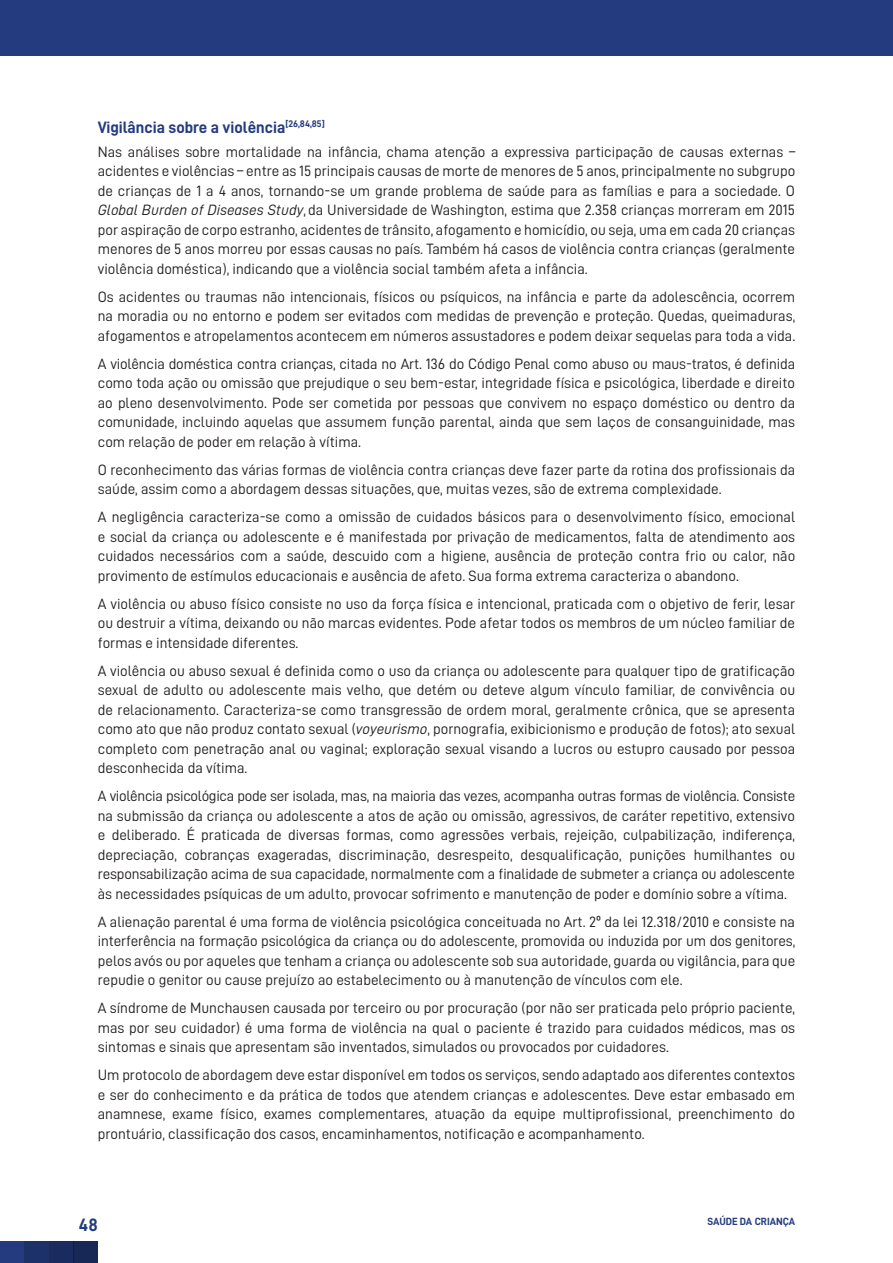
<style>
.page{position:relative;width:893px;height:1263px;background:#fff}
.page>*{position:absolute;margin:0;border:0;box-sizing:border-box;transform-origin:0 0}
.t1{font:18px "D DIN Bold";color:#243c7f}
.Inter_1{font:16.5px "D DIN Bold";color:#243c7f}
.Texto{font:15px/19.5px "D DIN";color:#231f20;text-align:justify}
.t2{font:10.5px "D DIN Bold";letter-spacing:-.01em;color:#243c7f}
.s1{font-family:"D DIN Italic"}
</style>
<div class="page">
<div style="left:0;top:1242px;width:98px;height:21px;background:#243c7f"></div>
<div style="left:24px;top:1242px;width:25px;height:21px;background:#1d3169"></div>
<div style="left:49px;top:1242px;width:24px;height:21px;background:#1a2c5f"></div>
<div style="left:73px;top:1242px;width:25px;height:21px;background:#172756"></div>
<div style="left:0;top:0;width:893px;height:55px;background:#243c7f"></div>
<p class="Inter_1" style="left:98px;top:118px;width:228px">Vigilância sobre a violência<sup>[26,84,85]</sup></p>
<p class="Texto" style="left:98px;top:141px;width:699px">Nas análises sobre mortalidade na infância, chama atenção a expressiva participação de causas externas – acidentes e violências – entre as 15 principais causas de morte de menores de 5 anos, principalmente no subgrupo de crianças de 1 a 4 anos, tornando-se um grande problema de saúde para as famílias e para a sociedade. O <span class="s1">Global Burden of Diseases Study</span>, da Universidade de Washington, estima que 2.358 crianças morreram em 2015 por aspiração de corpo estranho, acidentes de trânsito, afogamento e homicídio, ou seja, uma em cada 20 crianças menores de 5 anos morreu por essas causas no país. Também há casos de violência contra crianças (geralmente violência doméstica), indicando que a violência social também afeta a infância.</p>
<p class="Texto" style="left:98px;top:286px;width:699px">Os acidentes ou traumas não intencionais, físicos ou psíquicos, na infância e parte da adolescência, ocorrem na moradia ou no entorno e podem ser evitados com medidas de prevenção e proteção. Quedas, queimaduras, afogamentos e atropelamentos acontecem em números assustadores e podem deixar sequelas para toda a vida.</p>
<p class="Texto" style="left:98px;top:353px;width:699px">A violência doméstica contra crianças, citada no Art. 136 do Código Penal como abuso ou maus-tratos, é definida como toda ação ou omissão que prejudique o seu bem-estar, integridade física e psicológica, liberdade e direito ao pleno desenvolvimento. Pode ser cometida por pessoas que convivem no espaço doméstico ou dentro da comunidade, incluindo aquelas que assumem função parental, ainda que sem laços de consanguinidade, mas com relação de poder em relação à vítima.</p>
<p class="Texto" style="left:98px;top:459px;width:699px">O reconhecimento das várias formas de violência contra crianças deve fazer parte da rotina dos profissionais da saúde, assim como a abordagem dessas situações, que, muitas vezes, são de extrema complexidade.</p>
<p class="Texto" style="left:98px;top:507px;width:699px">A negligência caracteriza-se como a omissão de cuidados básicos para o desenvolvimento físico, emocional e social da criança ou adolescente e é manifestada por privação de medicamentos, falta de atendimento aos cuidados necessários com a saúde, descuido com a higiene, ausência de proteção contra frio ou calor, não provimento de estímulos educacionais e ausência de afeto. Sua forma extrema caracteriza o abandono.</p>
<p class="Texto" style="left:98px;top:593px;width:699px">A violência ou abuso físico consiste no uso da força física e intencional, praticada com o objetivo de ferir, lesar ou destruir a vítima, deixando ou não marcas evidentes. Pode afetar todos os membros de um núcleo familiar de formas e intensidade diferentes.</p>
<p class="Texto" style="left:98px;top:660px;width:699px">A violência ou abuso sexual é definida como o uso da criança ou adolescente para qualquer tipo de gratificação sexual de adulto ou adolescente mais velho, que detém ou deteve algum vínculo familiar, de convivência ou de relacionamento. Caracteriza-se como transgressão de ordem moral, geralmente crônica, que se apresenta como ato que não produz contato sexual (<span class="s1">voyeurismo</span>, pornografia, exibicionismo e produção de fotos); ato sexual completo com penetração anal ou vaginal; exploração sexual visando a lucros ou estupro causado por pessoa desconhecida da vítima.</p>
<p class="Texto" style="left:98px;top:786px;width:699px">A violência psicológica pode ser isolada, mas, na maioria das vezes, acompanha outras formas de violência. Consiste na submissão da criança ou adolescente a atos de ação ou omissão, agressivos, de caráter repetitivo, extensivo e deliberado. É praticada de diversas formas, como agressões verbais, rejeição, culpabilização, indiferença, depreciação, cobranças exageradas, discriminação, desrespeito, desqualificação, punições humilhantes ou responsabilização acima de sua capacidade, normalmente com a finalidade de submeter a criança ou adolescente às necessidades psíquicas de um adulto, provocar sofrimento e manutenção de poder e domínio sobre a vítima.</p>
<p class="Texto" style="left:98px;top:911px;width:699px">A alienação parental é uma forma de violência psicológica conceituada no Art. 2º da lei 12.318/2010 e consiste na interferência na formação psicológica da criança ou do adolescente, promovida ou induzida por um dos genitores, pelos avós ou por aqueles que tenham a criança ou adolescente sob sua autoridade, guarda ou vigilância, para que repudie o genitor ou cause prejuízo ao estabelecimento ou à manutenção de vínculos com ele.</p>
<p class="Texto" style="left:98px;top:998px;width:699px">A síndrome de Munchausen causada por terceiro ou por procuração (por não ser praticada pelo próprio paciente, mas por seu cuidador) é uma forma de violência na qual o paciente é trazido para cuidados médicos, mas os sintomas e sinais que apresentam são inventados, simulados ou provocados por cuidadores.</p>
<p class="Texto" style="left:98px;top:1065px;width:699px">Um protocolo de abordagem deve estar disponível em todos os serviços, sendo adaptado aos diferentes contextos e ser do conhecimento e da prática de todos que atendem crianças e adolescentes. Deve estar embasado em anamnese, exame físico, exames complementares, atuação da equipe multiprofissional, preenchimento do prontuário, classificação dos casos, encaminhamentos, notificação e acompanhamento.</p>
<p class="t1" style="left:79px;top:1215px;width:20px">48</p>
<p class="t2" style="left:707px;top:1216px;width:89px">SAÚDE DA CRIANÇA</p>
</div>
